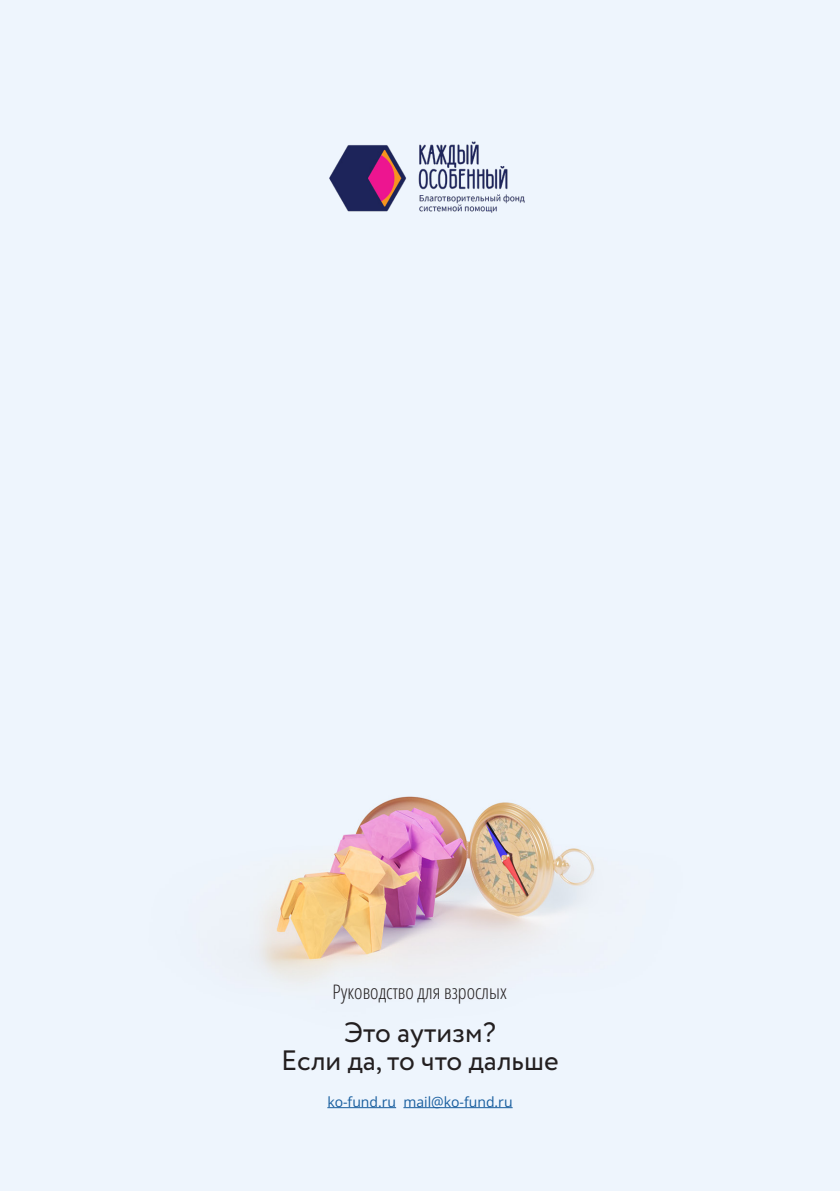
<style>
.page{position:relative;width:840px;height:1191px;background:#fff}
.page>*{position:absolute;margin:0;border:0;box-sizing:border-box;transform-origin:0 0}
.Обложка____заголовок{font:28px "Circe";color:#231f20}
.Обложка___Подзаголов{font:20px "Open Sans";color:#231f20}
.t1{font:14px "Open Sans";color:#175d9e}
</style>
<div class="page">
<div style="left:0;top:0;width:839px;height:1191px;background:#eef5fd"></div>
<img style="left:316px;top:136px;width:223px;height:88px">
<hr style="left:327px;top:1107px;width:69px;height:1px;background:#175d9e">
<hr style="left:403px;top:1107px;width:109px;height:1px;background:#175d9e">
<p class="Обложка___Подзаголов" style="left:332px;top:978px;width:176px">Руководство для взрослых</p>
<p class="Обложка____заголовок" style="left:344px;top:1014px;width:153px">Это аутизм?</p>
<p class="Обложка____заголовок" style="left:281px;top:1042px;width:279px">Если да, то что дальше</p>
<p class="t1" style="left:327px;top:1092px;width:187px">ko-fund.ru mail@ko-fund.ru</p>
</div>
